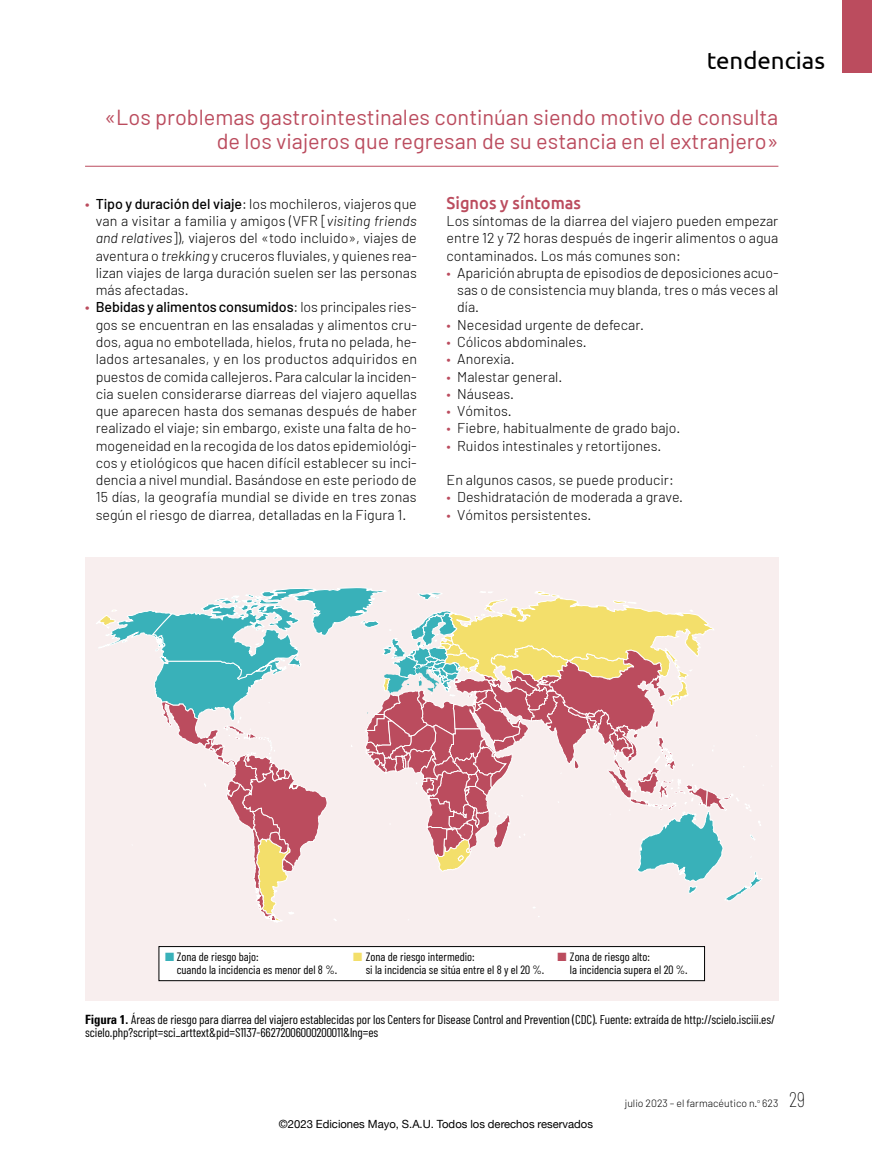
<style>
.page{position:relative;width:872px;height:1149px;background:#fff}
.page>*{position:absolute;margin:0;border:0;box-sizing:border-box;transform-origin:0 0}
.t1{font:24px "Ubuntu";color:#000}
.t2{font:21.75px/24px "Barlow";color:#bb4c5e;text-align:right}
.t3{font:500 17.25px "Ubuntu";color:#bb4c5e;scale:.95 1}
.t4{font:300 14.25px/17.2px "Barlow";color:#000;text-align:justify}
.t5{font:12.75px/13.5px "Barlow Condensed";letter-spacing:-.005em;color:#000}
.t6{font:12px/13.5px "Barlow Condensed";color:#000}
.t7{font:11.25px "Helvetica Neue";color:#000}
.t8{font:300 10.5px "Barlow";color:#000}
.s1{font-weight:500;color:#bb4c5e}
.s2{font-weight:500}
.s3{font-style:italic}
.s4{color:#bb4c5e}
.s5{color:#39b1b9}
.s6{color:#f3df6b}
.s7{font-family:"Univers LT Std";font-weight:700;font-stretch:condensed}
.s8{font-family:"Barlow Condensed";font-weight:100;font-size:21px}
</style>
<div class="page">
<div style="left:85px;top:557px;width:693px;height:443px;background:#f8eeee"></div>
<svg style="left:96px;top:587px;width:666px;height:335px"></svg>
<div style="left:159px;top:946px;width:545px;height:34px;background:#fff"></div>
<div style="left:159px;top:946px;width:546px;height:34px;border:1px solid #000"></div>
<div style="left:842px;top:0;width:30px;height:72px;background:#bb4c5e"></div>
<hr style="left:85px;top:166px;width:693px;height:1px;background:#bb4c5e">
<h1 class="t1" style="left:706px;top:46px;width:120px">tendencias</h1>
<h2 class="t2" style="left:104px;top:104px;width:675px">«Los problemas gastrointestinales continúan siendo motivo de consulta de los viajeros que regresan de su estancia en el extranjero»</h2>
<p class="t4" style="left:96px;top:195px;width:323px;text-indent:-11px"><span class="s1">•</span> <span class="s2">Tipo y duración del viaje</span>: los mochileros, viajeros que van a visitar a familia y amigos (VFR [<span class="s3">visiting friends and relatives</span>]), viajeros del «todo incluido», viajes de aventura o <span class="s3">trekking</span> y cruceros fluviales, y quienes rea&shy;lizan viajes de larga duración suelen ser las personas más afectadas.</p>
<p class="t4" style="left:96px;top:298px;width:323px;text-indent:-11px"><span class="s1">•</span> <span class="s2">Bebidas y alimentos consumidos</span>: los principales ries&shy;gos se encuentran en las ensaladas y alimentos cru&shy;dos, agua no embotellada, hielos, fruta no pelada, he&shy;lados artesanales, y en los productos adquiridos en puestos de comida callejeros. Para calcular la inciden&shy;cia suelen considerarse diarreas del viajero aquellas que aparecen hasta dos semanas después de haber realizado el viaje; sin embargo, existe una falta de ho&shy;mogeneidad en la recogida de los datos epidemiológi&shy;cos y etiológicos que hacen difícil establecer su inci&shy;dencia a nivel mundial. Basándose en este periodo de 15 días, la geografía mundial se divide en tres zonas según el riesgo de diarrea, detalladas en la Figura 1.</p>
<p class="t3" style="left:446px;top:192px;width:143px">Signos y síntomas</p>
<p class="t4" style="left:446px;top:212px;width:333px">Los síntomas de la diarrea del viajero pueden empezar entre 12 y 72 horas después de ingerir alimentos o agua contaminados. Los más comunes son:</p>
<p class="t4" style="left:457px;top:264px;width:323px;text-indent:-11px"><span class="s4">•</span> Aparición abrupta de episodios de deposiciones acuo&shy;sas o de consistencia muy blanda, tres o más veces al día.</p>
<p class="t4" style="left:446px;top:315px;width:199px"><span class="s4">•</span> Necesidad urgente de defecar.</p>
<p class="t4" style="left:446px;top:333px;width:142px"><span class="s4">•</span> Cólicos abdominales.</p>
<p class="t4" style="left:446px;top:350px;width:70px"><span class="s4">•</span> Anorexia.</p>
<p class="t4" style="left:446px;top:367px;width:117px"><span class="s4">•</span> Malestar general.</p>
<p class="t4" style="left:446px;top:384px;width:69px"><span class="s4">•</span> Náuseas.</p>
<p class="t4" style="left:446px;top:402px;width:67px"><span class="s4">•</span> Vómitos.</p>
<p class="t4" style="left:446px;top:419px;width:235px"><span class="s4">•</span> Fiebre, habitualmente de grado bajo.</p>
<p class="t4" style="left:446px;top:436px;width:216px"><span class="s4">•</span> Ruidos intestinales y retortijones.</p>
<p class="t4" style="left:446px;top:471px;width:229px">En algunos casos, se puede producir:</p>
<p class="t4" style="left:446px;top:488px;width:238px"><span class="s4">•</span> Deshidratación de moderada a grave.</p>
<p class="t4" style="left:446px;top:505px;width:146px"><span class="s4">•</span> Vómitos persistentes.</p>
<p class="t6" style="left:177px;top:949px;width:162px;text-indent:-12px"><span class="s5">■</span> Zona de riesgo bajo:<br>cuando la incidencia es menor del 8 %.</p>
<p class="t6" style="left:366px;top:949px;width:180px;text-indent:-12px"><span class="s6">■</span> Zona de riesgo intermedio:<br>si la incidencia se sitúa entre el 8 y el 20 %.</p>
<p class="t6" style="left:570px;top:949px;width:119px;text-indent:-12px"><span class="s4">■</span> Zona de riesgo alto:<br>la incidencia supera el 20 %.</p>
<p class="t5" style="left:85px;top:1011px;width:691px"><span class="s7">Figura 1.</span> Áreas de riesgo para diarrea del viajero establecidas por los Centers for Disease Control and Prevention (CDC). Fuente: extraída de http://scielo.isciii.es/ scielo.php?script=sci_arttext&amp;pid=S1137-66272006000200011&amp;lng=es</p>
<p class="t7" style="left:279px;top:1114px;width:316px">©2023 Ediciones Mayo, S.A.U. Todos los derechos reservados</p>
<p class="t8" style="left:625px;top:1096px;width:182px">julio 2023 – el farmacéutico n.<sup>o</sup> 623 <span class="s8">29</span></p>
</div>
